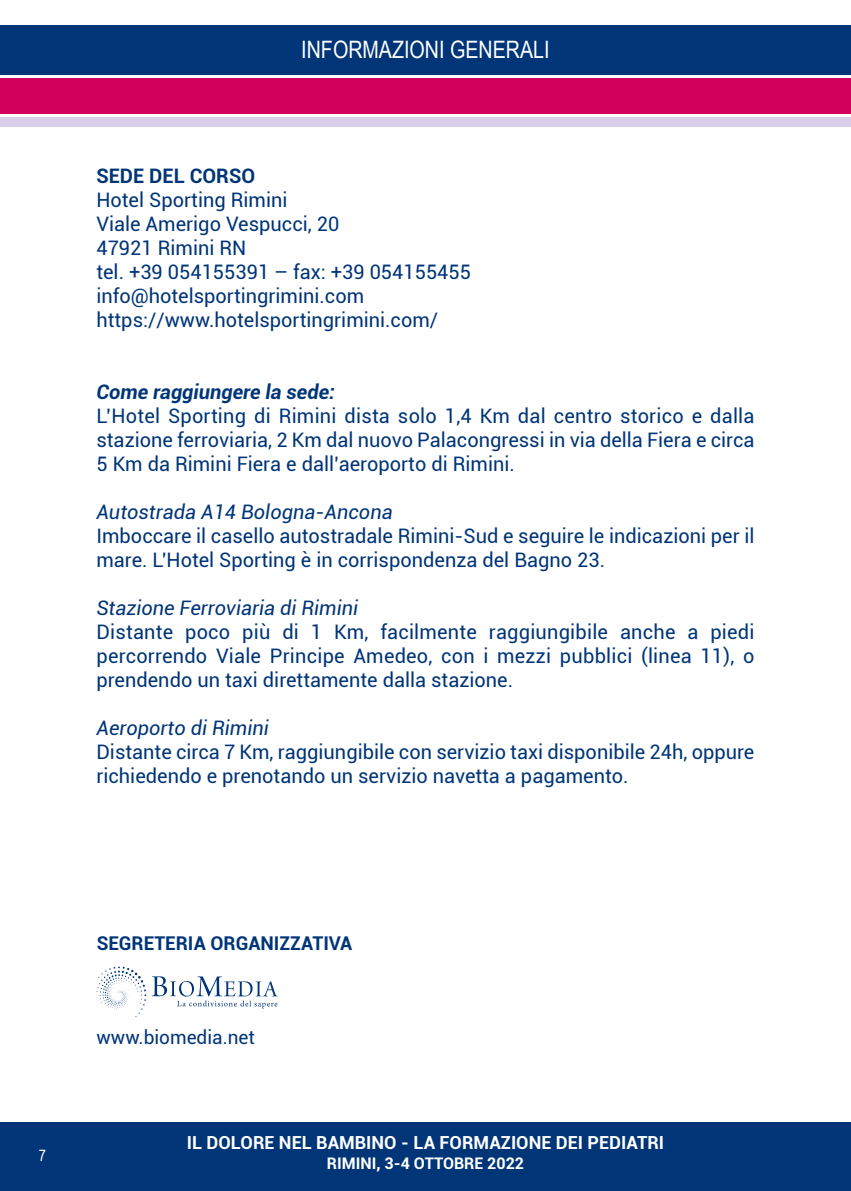
<style>
.page{position:relative;width:851px;height:1191px;background:#fff}
.page>*{position:absolute;margin:0;border:0;box-sizing:border-box;transform-origin:0 0}
.t1{font:24px "Arial Narrow";color:#fff}
.t2{font:20px/24px "Roboto";color:#003578;text-align:justify}
.t3{font:italic 20px "Roboto";color:#003578}
.t4{font:italic 700 20px "Roboto";color:#003578}
.t5{font:700 20px "Roboto";color:#003578}
.t6{font:700 19px "Roboto";color:#003578}
.t7{font:19px "Roboto";color:#003578}
.t8{font:700 18px "Roboto";color:#fff}
.t9{font:700 16px "Roboto";color:#fff}
.t10{font:16px "Arial Narrow";color:#fff}
</style>
<div class="page">
<div style="left:0;top:1122px;width:850px;height:69px;background:#003578"></div>
<svg style="left:97px;top:966px;width:49px;height:51px"></svg>
<svg style="left:152px;top:976px;width:126px;height:32px"></svg>
<div style="left:0;top:78px;width:850px;height:36px;background:#d2005c"></div>
<div style="left:0;top:26px;width:850px;height:49px;background:#003578"></div>
<div style="left:0;top:117px;width:850px;height:9px;background:#dacfea"></div>
<p class="t1" style="left:301px;top:36px;width:250px">INFORMAZIONI GENERALI</p>
<p class="t5" style="left:96px;top:165px;width:160px">SEDE DEL CORSO</p>
<p class="t2" style="left:96px;top:188px;width:192px">Hotel Sporting Rimini</p>
<p class="t2" style="left:96px;top:212px;width:244px">Viale Amerigo Vespucci, 20</p>
<p class="t2" style="left:96px;top:236px;width:151px">47921 Rimini RN</p>
<p class="t2" style="left:96px;top:260px;width:376px">tel. +39 054155391 – fax: +39 054155455</p>
<p class="t2" style="left:96px;top:284px;width:269px">info@hotelsportingrimini.com</p>
<p class="t2" style="left:96px;top:308px;width:343px">https://www.hotelsportingrimini.com/</p>
<p class="t4" style="left:96px;top:381px;width:240px">Come raggiungere la sede:</p>
<p class="t2" style="left:96px;top:404px;width:659px">L’Hotel Sporting di Rimini dista solo 1,4 Km dal centro storico e dalla stazione ferroviaria, 2 Km dal nuovo Palacongressi in via della Fiera e circa 5 Km da Rimini Fiera e dall’aeroporto di Rimini.</p>
<p class="t3" style="left:96px;top:501px;width:298px">Autostrada A14 Bologna-Ancona</p>
<p class="t2" style="left:96px;top:524px;width:659px">Imboccare il casello autostradale Rimini-Sud e seguire le indicazioni per il mare. L'Hotel Sporting è in corrispondenza del Bagno 23.</p>
<p class="t3" style="left:96px;top:597px;width:263px">Stazione Ferroviaria di Rimini</p>
<p class="t2" style="left:96px;top:620px;width:659px">Distante poco più di 1 Km, facilmente raggiungibile anche a piedi percorrendo Viale Principe Amedeo, con i mezzi pubblici (linea 11), o prendendo un taxi direttamente dalla stazione.</p>
<p class="t3" style="left:96px;top:717px;width:174px">Aeroporto di Rimini</p>
<p class="t2" style="left:96px;top:740px;width:659px">Distante circa 7 Km, raggiungibile con servizio taxi disponibile 24h, oppure richiedendo e prenotando un servizio navetta a pagamento.</p>
<p class="t10" style="left:39px;top:1145px;width:9px">7</p>
<p class="t6" style="left:97px;top:932px;width:257px">SEGRETERIA ORGANIZZATIVA</p>
<p class="t7" style="left:96px;top:1026px;width:160px">www.biomedia.net</p>
<p class="t8" style="left:187px;top:1132px;width:479px">IL DOLORE NEL BAMBINO - LA FORMAZIONE DEI PEDIATRI</p>
<p class="t9" style="left:327px;top:1154px;width:198px">RIMINI, 3-4 OTTOBRE 2022</p>
</div>
